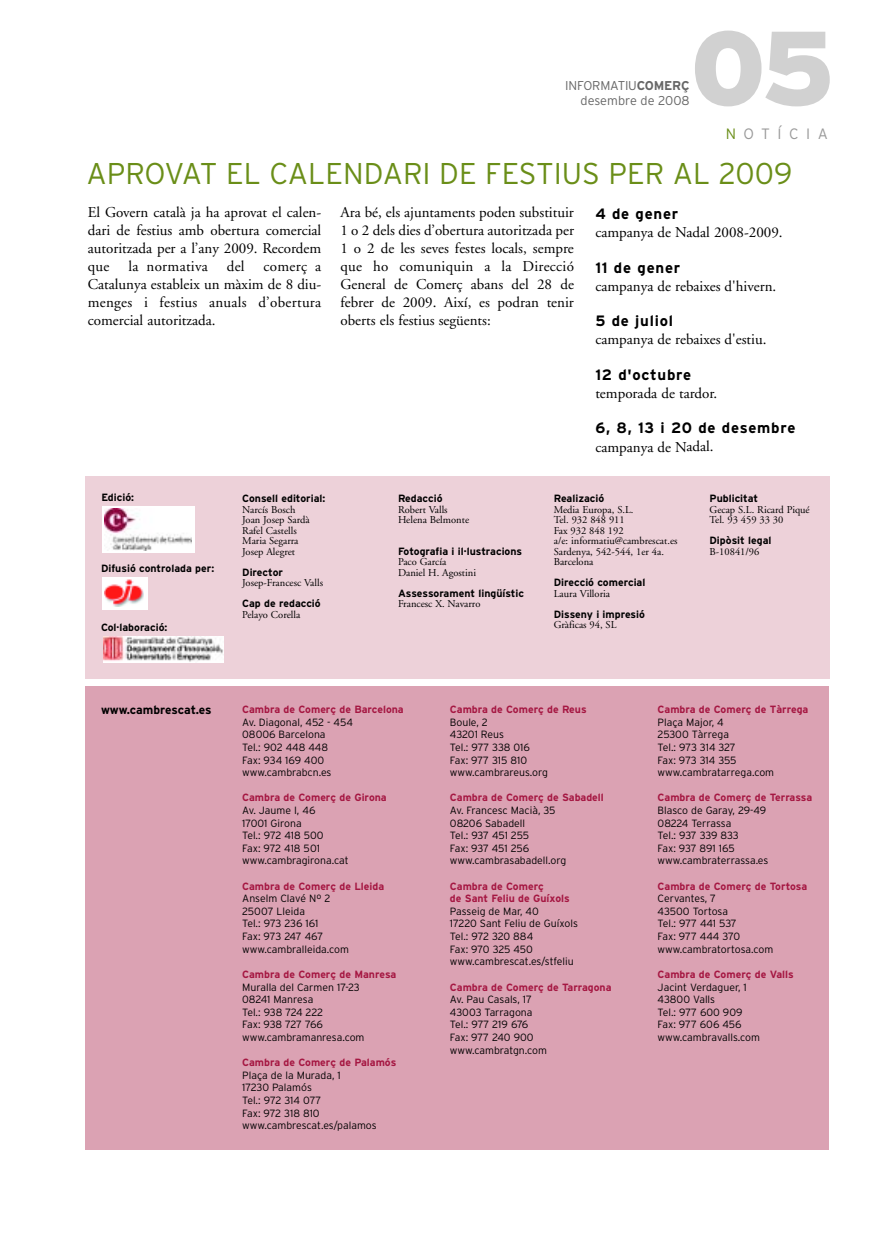
<style>
.page{position:relative;width:893px;height:1234px;background:#fff}
.page>*{position:absolute;margin:0;border:0;box-sizing:border-box;transform-origin:0 0}
.t1{font:900 105px "Interstate";color:#d1d1d1}
.t2{font:300 30px "Interstate";color:#6a8e18}
.t3{font:15px/18px "Adobe Garamond";color:#000;text-align:justify}
.t4{font:700 15px "Interstate";letter-spacing:.05em;color:#000}
.t5{font:15px "Adobe Garamond";letter-spacing:.02em;color:#000}
.t6{font:300 15px "Interstate";letter-spacing:.5em;color:#999}
.t7{font:300 12.75px/15.3px "Interstate";letter-spacing:-.015em;color:#666;text-align:right}
.t8{font:700 12px "Interstate";color:#000}
.t9{font:300 10.5px/12.6px "Interstate";color:#000}
.t10{font:10.5px/10.5px "Adobe Garamond";color:#000}
.t11{font:700 10.5px/12.6px "Interstate";color:#a51742}
.t12{font:700 10.5px "Interstate";color:#000}
.s1{font-weight:700}
.s2{color:#6a8e18}
</style>
<div class="page">
<div style="left:86px;top:476px;width:744px;height:202px;background:#edd1d9"></div>
<div style="left:86px;top:685px;width:743px;height:464px;background:#dba2b3"></div>
<img style="left:103px;top:636px;width:121px;height:26px">
<div style="left:102px;top:506px;width:92px;height:46px;background:#fff"></div>
<img style="left:104px;top:508px;width:88px;height:42px">
<div style="left:102px;top:577px;width:45px;height:32px;background:#fff"></div>
<img style="left:105px;top:579px;width:38px;height:27px">
<h1 class="t1" style="left:691px;top:8px;width:146px">05</h1>
<p class="t7" style="left:565px;top:78px;width:126px">INFORMATIU<span class="s1">COMERÇ </span>desembre de 2008</p>
<h3 class="t6" style="left:726px;top:125px;width:104px"><span class="s2">N</span>OTÍCIA</h3>
<h2 class="t2" style="left:86px;top:156px;width:707px">APROVAT EL CALENDARI DE FESTIUS PER AL 2009</h2>
<h3 class="t3" style="left:88px;top:204px;width:235px">El Govern català ja ha aprovat el calen&shy;dari de festius amb obertura comercial autoritzada per a l’any 2009. Recordem que</h3>
<p class="t3" style="left:340px;top:204px;width:235px">Ara bé, els ajuntaments poden substituir 1 o 2 dels dies d’obertura autoritzada per 1 o 2 de les seves festes locals, sempre que ho comuniquin a la Direcció General de Comerç abans del 28 de febrer de 2009. Així, es podran tenir oberts els festius següents:</p>
<h3 class="t4" style="left:595px;top:205px;width:84px">4 de gener</h3>
<h3 class="t3" style="left:595px;top:225px;width:189px">campanya de Nadal 2008-2009.</h3>
<h3 class="t4" style="left:595px;top:259px;width:86px">11 de gener</h3>
<h3 class="t3" style="left:595px;top:278px;width:182px">campanya de rebaixes d'hivern.</h3>
<h3 class="t4" style="left:595px;top:312px;width:79px">5 de juliol</h3>
<h3 class="t3" style="left:595px;top:332px;width:173px">campanya de rebaixes d'estiu.</h3>
<h3 class="t4" style="left:595px;top:366px;width:97px">12 d'octubre</h3>
<h3 class="t3" style="left:595px;top:385px;width:124px">temporada de tardor.</h3>
<h3 class="t4" style="left:595px;top:419px;width:202px">6, 8, 13 i 20 de desembre</h3>
<h3 class="t3" style="left:595px;top:439px;width:120px">campanya de Nadal.</h3>
<h3 class="t5" style="left:128px;top:260px;width:81px">la normativa</h3>
<h3 class="t3" style="left:227px;top:258px;width:19px">del</h3>
<h3 class="t3" style="left:88px;top:258px;width:235px;text-indent:176px">comerç a Catalunya estableix un màxim de 8 diu&shy;menges i festius anuals d’obertura comercial autoritzada.</h3>
<p class="t12" style="left:101px;top:491px;width:34px">Edició:</p>
<p class="t12" style="left:101px;top:562px;width:115px">Difusió controlada per:</p>
<p class="t12" style="left:101px;top:620px;width:68px">Col·laboració:</p>
<p class="t12" style="left:242px;top:492px;width:85px">Consell editorial:</p>
<p class="t10" style="left:242px;top:505px;width:69px">Narcís Bosch<br>Joan Josep Sardà<br>Rafel Castells<br>Maria Segarra<br>Josep Alegret</p>
<p class="t12" style="left:242px;top:566px;width:42px">Director</p>
<p class="t10" style="left:242px;top:578px;width:82px">Josep-Francesc Valls</p>
<p class="t12" style="left:242px;top:597px;width:80px">Cap de redacció</p>
<p class="t10" style="left:242px;top:610px;width:60px">Pelayo Corella</p>
<p class="t12" style="left:398px;top:492px;width:46px">Redacció</p>
<p class="t10" style="left:398px;top:505px;width:73px">Robert Valls<br>Helena Belmonte</p>
<p class="t12" style="left:398px;top:545px;width:126px">Fotografia i il·lustracions</p>
<p class="t10" style="left:398px;top:557px;width:80px">Paco García<br>Daniel H. Agostini</p>
<p class="t12" style="left:398px;top:587px;width:128px">Assessorament lingüístic</p>
<p class="t10" style="left:398px;top:599px;width:84px">Francesc X. Navarro</p>
<p class="t12" style="left:554px;top:492px;width:52px">Realizació</p>
<p class="t10" style="left:554px;top:505px;width:125px">Media Europa, S.L.<br>Tel. 932 848 911<br>Fax 932 848 192<br>a/e: informatiu@cambrescat.es<br>Sardenya, 542-544, 1er 4a.<br>Barcelona</p>
<p class="t12" style="left:554px;top:576px;width:93px">Direcció comercial</p>
<p class="t10" style="left:554px;top:589px;width:58px">Laura Villoria</p>
<p class="t12" style="left:554px;top:608px;width:93px">Disseny i impresió</p>
<p class="t10" style="left:554px;top:620px;width:64px">Gràficas 94, SL</p>
<p class="t12" style="left:710px;top:492px;width:50px">Publicitat</p>
<p class="t10" style="left:710px;top:505px;width:102px">Gecap S.L. Ricard Piqué<br>Tel. 93 459 33 30</p>
<p class="t12" style="left:710px;top:534px;width:64px">Dipòsit legal</p>
<p class="t10" style="left:710px;top:547px;width:51px">B-10841/96</p>
<p class="t8" style="left:101px;top:702px;width:112px">www.cambrescat.es</p>
<p class="t11" style="left:242px;top:703px;width:163px">Cambra de Comerç de Barcelona</p>
<p class="t9" style="left:242px;top:715px;width:112px">Av. Diagonal, 452 - 454<br>08006 Barcelona<br>Tel.: 902 448 448<br>Fax: 934 169 400 www.cambrabcn.es</p>
<p class="t11" style="left:242px;top:791px;width:146px">Cambra de Comerç de Girona</p>
<p class="t9" style="left:242px;top:803px;width:108px">Av. Jaume I, 46<br>17001 Girona<br>Tel.: 972 418 500<br>Fax: 972 418 501 www.cambragirona.cat</p>
<p class="t11" style="left:242px;top:879px;width:143px">Cambra de Comerç de Lleida</p>
<p class="t9" style="left:242px;top:892px;width:108px">Anselm Clavé Nº 2<br>25007 Lleida<br>Tel.: 973 236 161<br>Fax: 973 247 467 www.cambralleida.com</p>
<p class="t11" style="left:242px;top:967px;width:156px">Cambra de Comerç de Manresa</p>
<p class="t9" style="left:242px;top:980px;width:124px">Muralla del Carmen 17-23<br>08241 Manresa<br>Tel.: 938 724 222<br>Fax: 938 727 766 www.cambramanresa.com</p>
<p class="t11" style="left:242px;top:1055px;width:156px">Cambra de Comerç de Palamós</p>
<p class="t9" style="left:242px;top:1068px;width:136px">Plaça de la Murada, 1<br>17230 Palamós<br>Tel.: 972 314 077<br>Fax: 972 318 810 www.cambrescat.es/palamos</p>
<p class="t11" style="left:450px;top:703px;width:138px">Cambra de Comerç de Reus</p>
<p class="t9" style="left:450px;top:715px;width:100px">Boule, 2<br>43201 Reus<br>Tel.: 977 338 016<br>Fax: 977 315 810 www.cambrareus.org</p>
<p class="t11" style="left:450px;top:791px;width:155px">Cambra de Comerç de Sabadell</p>
<p class="t9" style="left:450px;top:803px;width:118px">Av. Francesc Macià, 35<br>08206 Sabadell<br>Tel.: 937 451 255<br>Fax: 937 451 256 www.cambrasabadell.org</p>
<p class="t11" style="left:450px;top:879px;width:121px">Cambra de Comerç<br>de Sant Feliu de Guíxols</p>
<p class="t9" style="left:450px;top:904px;width:129px">Passeig de Mar, 40<br>17220 Sant Feliu de Guíxols<br>Tel.: 972 320 884<br>Fax: 970 325 450 www.cambrescat.es/stfeliu</p>
<p class="t11" style="left:450px;top:980px;width:163px">Cambra de Comerç de Tarragona</p>
<p class="t9" style="left:450px;top:992px;width:99px">Av. Pau Casals, 17<br>43003 Tarragona<br>Tel.: 977 219 676<br>Fax: 977 240 900 www.cambratgn.com</p>
<p class="t11" style="left:658px;top:703px;width:152px">Cambra de Comerç de Tàrrega</p>
<p class="t9" style="left:658px;top:715px;width:118px">Plaça Major, 4<br>25300 Tàrrega<br>Tel.: 973 314 327<br>Fax: 973 314 355 www.cambratarrega.com</p>
<p class="t11" style="left:658px;top:791px;width:156px">Cambra de Comerç de Terrassa</p>
<p class="t9" style="left:658px;top:803px;width:112px">Blasco de Garay, 29-49<br>08224 Terrassa<br>Tel.: 937 339 833<br>Fax: 937 891 165 www.cambraterrassa.es</p>
<p class="t11" style="left:658px;top:879px;width:151px">Cambra de Comerç de Tortosa</p>
<p class="t9" style="left:658px;top:892px;width:117px">Cervantes, 7<br>43500 Tortosa<br>Tel.: 977 441 537<br>Fax: 977 444 370 www.cambratortosa.com</p>
<p class="t11" style="left:658px;top:967px;width:138px">Cambra de Comerç de Valls</p>
<p class="t9" style="left:658px;top:980px;width:104px">Jacint Verdaguer, 1<br>43800 Valls<br>Tel.: 977 600 909<br>Fax: 977 606 456 www.cambravalls.com</p>
</div>
